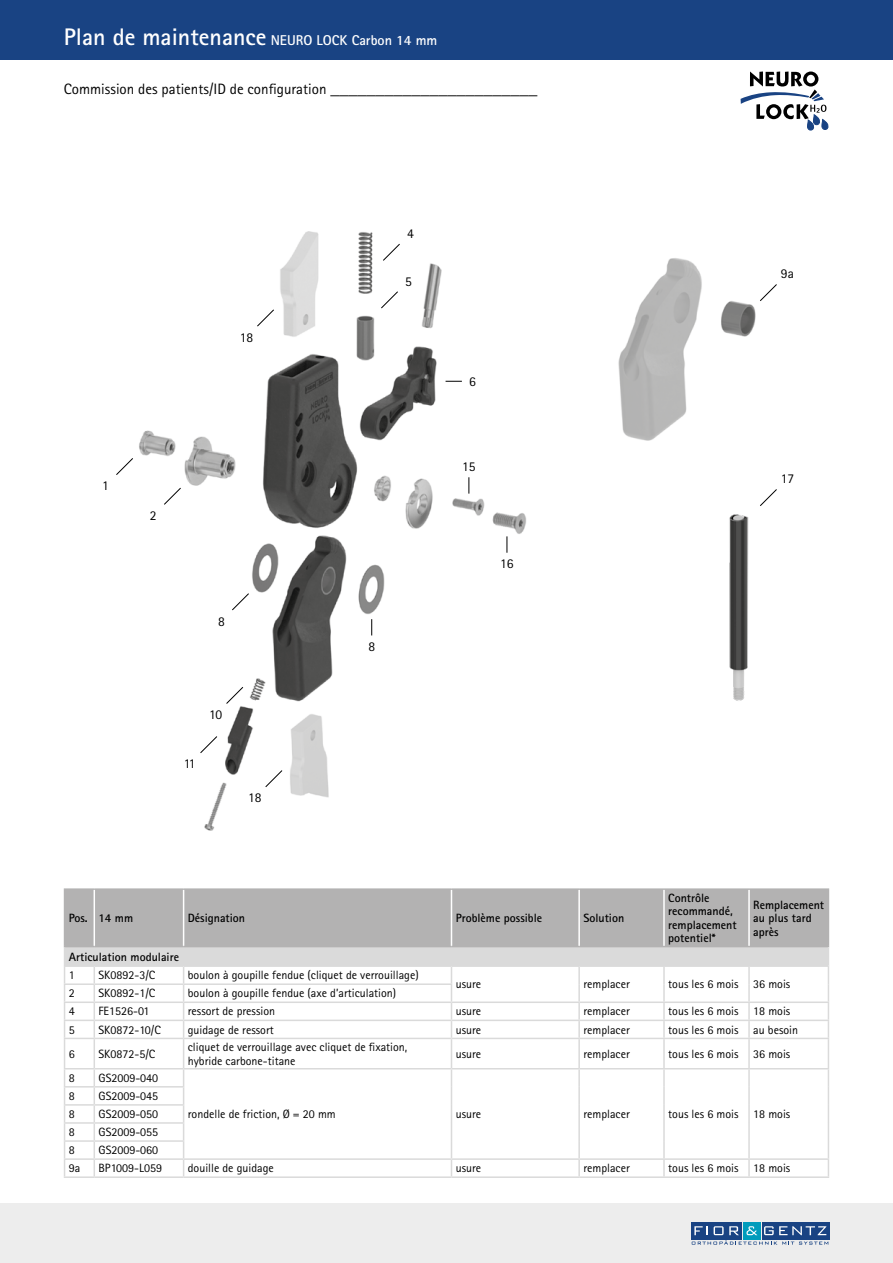
<style>
.page{position:relative;width:893px;height:1263px;background:#fff}
.page>*{position:absolute;margin:0;border:0;box-sizing:border-box;transform-origin:0 0}
.t1{font:15px "Rotis Sans Serif Pro";color:#000}
.t2{font:700 14.25px "Rotis Sans Serif Pro";color:#fff}
.t3{font:13.5px "Rotis Sans Serif Pro";color:#000}
.t4{font:12px/13.5px "Rotis Sans Serif Pro";color:#000}
.t5{font:700 12px/13.5px "Rotis Sans Serif Pro";color:#000}
.s1{font-size:24px}
.s2{font-family:"Minion Pro";font-size:18px}
</style>
<div class="page">
<hr style="left:64px;top:888px;width:30px;height:2px;background:#b3b2b2">
<hr style="left:94px;top:888px;width:90px;height:2px;background:#b3b2b2">
<hr style="left:184px;top:888px;width:267px;height:2px;background:#b3b2b2">
<hr style="left:451px;top:888px;width:128px;height:2px;background:#b3b2b2">
<hr style="left:579px;top:888px;width:85px;height:2px;background:#b3b2b2">
<hr style="left:664px;top:888px;width:85px;height:2px;background:#b3b2b2">
<hr style="left:749px;top:888px;width:80px;height:2px;background:#b3b2b2">
<svg style="left:64px;top:890px;width:765px;height:286px"></svg>
<hr style="left:64px;top:1176px;width:30px;height:2px;background:#dadada">
<hr style="left:94px;top:1176px;width:90px;height:2px;background:#dadada">
<hr style="left:184px;top:1176px;width:267px;height:2px;background:#dadada">
<hr style="left:451px;top:1176px;width:128px;height:2px;background:#dadada">
<hr style="left:579px;top:1176px;width:85px;height:2px;background:#dadada">
<hr style="left:664px;top:1176px;width:85px;height:2px;background:#dadada">
<hr style="left:749px;top:1176px;width:80px;height:2px;background:#dadada">
<img style="left:721px;top:301px;width:35px;height:36px">
<img style="left:139px;top:232px;width:387px;height:598px">
<svg style="left:274px;top:231px;width:61px;height:109px"></svg>
<svg style="left:281px;top:709px;width:61px;height:89px"></svg>
<svg style="left:618px;top:258px;width:84px;height:183px;fill:#b9b9b9"></svg>
<svg style="left:256px;top:309px;width:19px;height:18px"></svg>
<svg style="left:116px;top:458px;width:17px;height:17px"></svg>
<svg style="left:163px;top:487px;width:19px;height:18px"></svg>
<svg style="left:231px;top:593px;width:19px;height:18px"></svg>
<svg style="left:225px;top:686px;width:19px;height:18px"></svg>
<svg style="left:199px;top:735px;width:19px;height:19px"></svg>
<svg style="left:265px;top:769px;width:18px;height:19px"></svg>
<svg style="left:760px;top:489px;width:17px;height:17px"></svg>
<svg style="left:760px;top:284px;width:17px;height:17px"></svg>
<svg style="left:382px;top:243px;width:19px;height:18px"></svg>
<svg style="left:380px;top:291px;width:19px;height:18px"></svg>
<svg style="left:446px;top:381px;width:16px;height:1px"></svg>
<svg style="left:468px;top:477px;width:1px;height:17px"></svg>
<svg style="left:507px;top:536px;width:1px;height:17px"></svg>
<svg style="left:371px;top:619px;width:1px;height:16px"></svg>
<img style="left:729px;top:514px;width:20px;height:187px">
<svg style="left:741px;top:71px;width:88px;height:60px"></svg>
<div style="left:0;top:0;width:893px;height:60px;background:#194383"></div>
<div style="left:0;top:1203px;width:893px;height:60px;background:#ededed"></div>
<div style="left:743px;top:1222px;width:17px;height:17px;background:#009cbc"></div>
<div style="left:762px;top:1222px;width:67px;height:17px;background:#194383"></div>
<div style="left:691px;top:1222px;width:51px;height:17px;background:#194383"></div>
<svg style="left:692px;top:1226px;width:136px;height:18px"></svg>
<p class="t2" style="left:64px;top:32px;width:375px"><span class="s1">Plan de maintenance</span> NEURO LOCK Carbon 14 mm</p>
<p class="t1" style="left:64px;top:80px;width:475px">Commission des patients/ID de configuration <span class="s2">_______________________</span></p>
<p class="t3" style="left:240px;top:329px;width:15px">18</p>
<p class="t3" style="left:102px;top:478px;width:8px">1</p>
<p class="t3" style="left:150px;top:507px;width:8px">2</p>
<p class="t3" style="left:218px;top:613px;width:8px">8</p>
<p class="t3" style="left:184px;top:756px;width:14px">11</p>
<p class="t3" style="left:209px;top:706px;width:15px">10</p>
<p class="t3" style="left:248px;top:790px;width:15px">18</p>
<p class="t3" style="left:407px;top:225px;width:8px">4</p>
<p class="t3" style="left:405px;top:273px;width:8px">5</p>
<p class="t3" style="left:368px;top:638px;width:8px">8</p>
<p class="t3" style="left:469px;top:373px;width:8px">6</p>
<p class="t3" style="left:462px;top:459px;width:15px">15</p>
<p class="t3" style="left:500px;top:555px;width:15px">16</p>
<p class="t5" style="left:69px;top:911px;width:66px">Pos. 14 mm</p>
<p class="t5" style="left:188px;top:911px;width:59px">Désignation</p>
<p class="t5" style="left:456px;top:911px;width:88px">Problème possible</p>
<p class="t5" style="left:583px;top:911px;width:42px">Solution</p>
<p class="t3" style="left:781px;top:266px;width:15px">9a</p>
<p class="t3" style="left:781px;top:471px;width:15px">17</p>
<p class="t5" style="left:668px;top:891px;width:70px">Contrôle recommandé, remplacement potentiel*</p>
<p class="t5" style="left:753px;top:898px;width:72px">Remplacement au plus tard après</p>
<p class="t5" style="left:69px;top:949px;width:112px">Articulation modulaire</p>
<p class="t4" style="left:69px;top:969px;width:7px">1</p>
<p class="t4" style="left:99px;top:969px;width:58px">SK0892-3/C</p>
<p class="t4" style="left:188px;top:969px;width:232px">boulon à goupille fendue (cliquet de verrouillage)</p>
<p class="t4" style="left:456px;top:978px;width:27px">usure</p>
<p class="t4" style="left:583px;top:978px;width:48px">remplacer</p>
<p class="t4" style="left:668px;top:978px;width:124px">tous les 6 mois 36 mois</p>
<p class="t4" style="left:69px;top:987px;width:7px">2</p>
<p class="t4" style="left:99px;top:987px;width:58px">SK0892-1/C</p>
<p class="t4" style="left:188px;top:987px;width:210px">boulon à goupille fendue (axe d’articulation)</p>
<p class="t4" style="left:69px;top:1005px;width:7px">4</p>
<p class="t4" style="left:99px;top:1005px;width:53px">FE1526-01</p>
<p class="t4" style="left:188px;top:1005px;width:89px">ressort de pression</p>
<p class="t4" style="left:456px;top:1005px;width:27px">usure</p>
<p class="t4" style="left:583px;top:1005px;width:48px">remplacer</p>
<p class="t4" style="left:668px;top:1005px;width:124px">tous les 6 mois 18 mois</p>
<p class="t4" style="left:69px;top:1023px;width:7px">5</p>
<p class="t4" style="left:99px;top:1023px;width:64px">SK0872-10/C</p>
<p class="t4" style="left:188px;top:1023px;width:87px">guidage de ressort</p>
<p class="t4" style="left:456px;top:1023px;width:27px">usure</p>
<p class="t4" style="left:583px;top:1023px;width:48px">remplacer</p>
<p class="t4" style="left:668px;top:1023px;width:131px">tous les 6 mois au besoin</p>
<p class="t4" style="left:69px;top:1047px;width:7px">6</p>
<p class="t4" style="left:99px;top:1047px;width:58px">SK0872-5/C</p>
<p class="t4" style="left:188px;top:1040px;width:221px">cliquet de verrouillage avec cliquet de fixation, hybride carbone-titane</p>
<p class="t4" style="left:456px;top:1047px;width:27px">usure</p>
<p class="t4" style="left:583px;top:1047px;width:48px">remplacer</p>
<p class="t4" style="left:668px;top:1047px;width:124px">tous les 6 mois 36 mois</p>
<p class="t4" style="left:69px;top:1071px;width:7px">8</p>
<p class="t4" style="left:99px;top:1071px;width:61px">GS2009-040</p>
<p class="t4" style="left:188px;top:1107px;width:149px">rondelle de friction, Ø = 20 mm</p>
<p class="t4" style="left:456px;top:1107px;width:27px">usure</p>
<p class="t4" style="left:583px;top:1107px;width:48px">remplacer</p>
<p class="t4" style="left:668px;top:1107px;width:124px">tous les 6 mois 18 mois</p>
<p class="t4" style="left:69px;top:1089px;width:7px">8</p>
<p class="t4" style="left:99px;top:1089px;width:61px">GS2009-045</p>
<p class="t4" style="left:69px;top:1107px;width:7px">8</p>
<p class="t4" style="left:99px;top:1107px;width:61px">GS2009-050</p>
<p class="t4" style="left:69px;top:1125px;width:7px">8</p>
<p class="t4" style="left:99px;top:1125px;width:61px">GS2009-055</p>
<p class="t4" style="left:69px;top:1143px;width:7px">8</p>
<p class="t4" style="left:99px;top:1143px;width:61px">GS2009-060</p>
<p class="t4" style="left:69px;top:1161px;width:13px">9a</p>
<p class="t4" style="left:99px;top:1161px;width:65px">BP1009-L059</p>
<p class="t4" style="left:188px;top:1161px;width:87px">douille de guidage</p>
<p class="t4" style="left:456px;top:1161px;width:27px">usure</p>
<p class="t4" style="left:583px;top:1161px;width:48px">remplacer</p>
<p class="t4" style="left:668px;top:1161px;width:124px">tous les 6 mois 18 mois</p>
</div>
